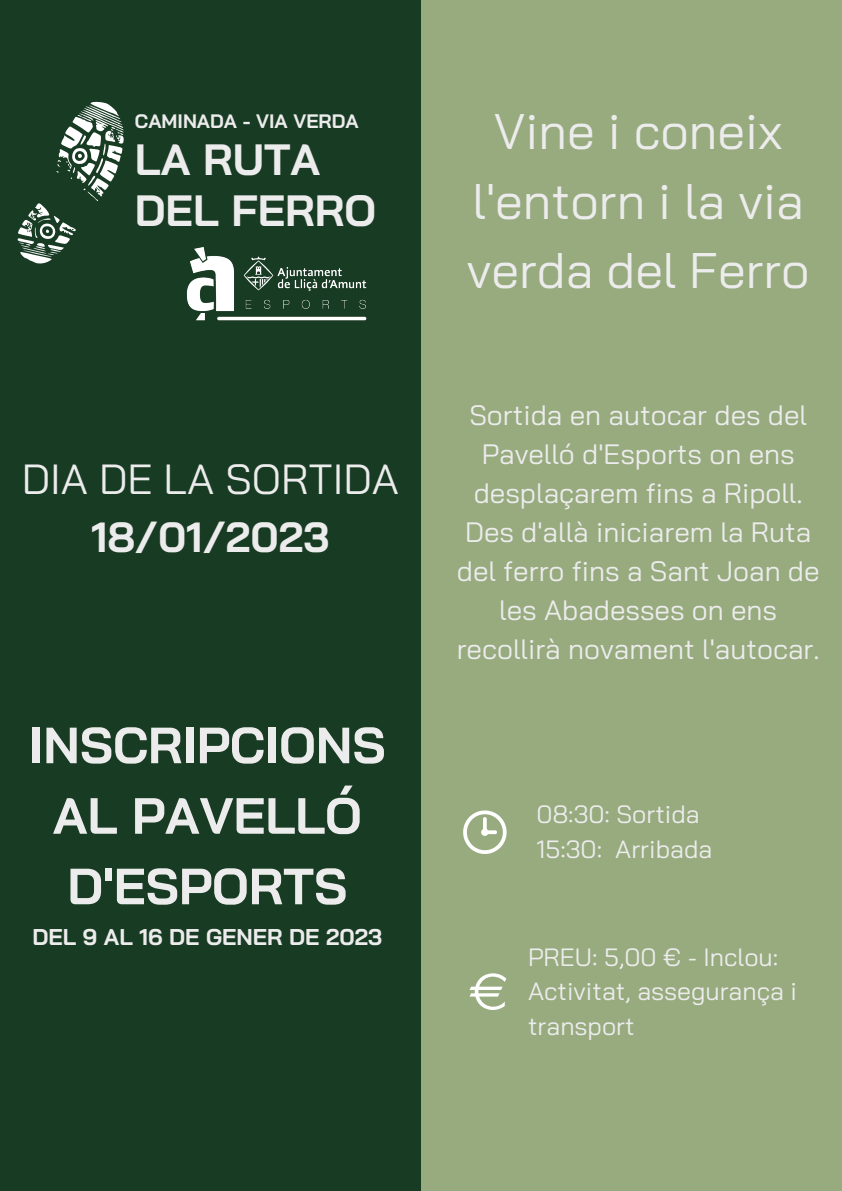
<style>
.page{position:relative;width:842px;height:1191px;background:#fff}
.page>*{position:absolute;margin:0;border:0;box-sizing:border-box;transform-origin:0 0}
.t1{font:700 50.8px/70.5px "Bai Jamjuree";color:#edeced;text-align:center}
.t2{font:50px/69.4px "Bai Jamjuree";color:#edeced;text-align:center}
.t3{font:700 43.7px/51.7px "Bai Jamjuree";color:#edeced}
.t4{font:42.1px "Bai Jamjuree";color:#edeced}
.t5{font:700 42.1px "Bai Jamjuree";color:#edeced}
.t6{font:28px/39px "Bai Jamjuree";color:#edeced;text-align:center}
.t7{font:25px/34.5px "Bai Jamjuree";color:#edeced}
.t8{font:700 22.8px "Bai Jamjuree";color:#edeced}
.t9{font:700 19.4px "Bai Jamjuree";color:#edeced}
</style>
<div class="page">
<div style="left:421px;top:0;width:421px;height:1190px;background:#97ab7f"></div>
<div style="left:0;top:0;width:421px;height:1190px;background:#183b23"></div>
<svg style="left:17px;top:101px;width:107px;height:163px"></svg>
<img style="left:186px;top:247px;width:181px;height:74px">
<svg style="left:463px;top:810px;width:44px;height:43px"></svg>
<svg style="left:470px;top:973px;width:36px;height:36px"></svg>
<p class="t9" style="left:135px;top:108px;width:225px">CAMINADA - VIA VERDA</p>
<h3 class="t3" style="left:135px;top:132px;width:243px">LA RUTA<br>DEL FERRO</h3>
<h3 class="t4" style="left:22px;top:452px;width:379px">DIA DE LA SORTIDA</h3>
<h3 class="t5" style="left:92px;top:510px;width:239px">18/01/2023</h3>
<h1 class="t1" style="left:29px;top:708px;width:358px">INSCRIPCIONS<br>AL PAVELLÓ<br>D'ESPORTS</h1>
<p class="t8" style="left:33px;top:921px;width:351px">DEL 9 AL 16 DE GENER DE 2023</p>
<h2 class="t2" style="left:467px;top:96px;width:344px">Vine i coneix l'entorn i la via verda del Ferro</h2>
<p class="t6" style="left:457px;top:395px;width:365px">Sortida en autocar des del<br>Pavelló d'Esports on ens desplaçarem fins a Ripoll.<br>Des d'allà iniciarem la Ruta del ferro fins a Sant Joan de les Abadesses on ens recollirà novament l'autocar.</p>
<p class="t7" style="left:536px;top:796px;width:177px">08:30: Sortida<br>15:30: Arribada</p>
<p class="t7" style="left:528px;top:938px;width:271px">PREU: 5,00 € - Inclou:<br>Activitat, assegurança i transport</p>
</div>
